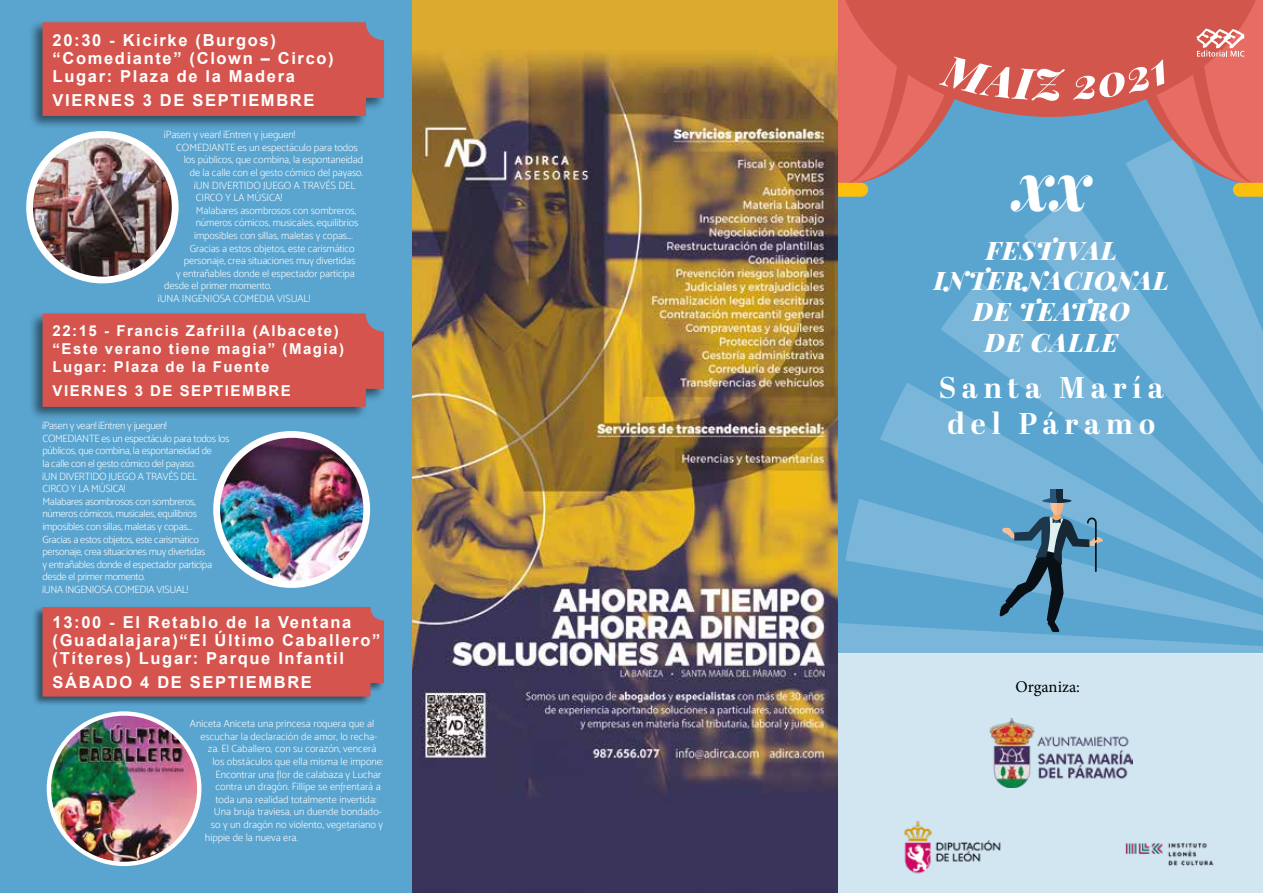
<style>
.page{position:relative;width:1263px;height:893px;background:#fff}
.page>*{position:absolute;margin:0;border:0;box-sizing:border-box;transform-origin:0 0}
.t1{font:italic 900 49.5px "Playfair Display";color:#fff}
.t2{font:700 30px/36px "Abril Display";letter-spacing:.2em;color:#fff}
.t3{font:italic 900 25.5px/30.6px "Playfair Display";letter-spacing:.04em;color:#fff;text-align:center}
.t4{font:700 16.5px/18px "Arial";letter-spacing:.1em;color:#fff}
.t5{font:16.5px "Minion Pro";color:#000}
.t6{font:700 15px/18px "Arial";letter-spacing:.1em;color:#fff}
.t7{font:10.5px "Mosk Extra Light 200";letter-spacing:-.01em;color:#fff}
.t8{font:10.5px/12.6px "Mosk Extra Light 200";letter-spacing:-.03em;color:#fff}
</style>
<div class="page">
<div style="left:838px;top:0;width:425px;height:893px;background:#5aa5d0"></div>
<div style="left:0;top:0;width:412px;height:893px;background:#5aa5d0"></div>
<svg style="left:880px;top:383px;width:61px;height:82px;fill:#7ab6d9"></svg>
<svg style="left:941px;top:197px;width:322px;height:299px"></svg>
<div style="left:838px;top:653px;width:425px;height:240px;background:#d2e6f2"></div>
<img style="left:1125px;top:843px;width:89px;height:23px">
<img style="left:904px;top:820px;width:97px;height:54px">
<img style="left:990px;top:718px;width:142px;height:70px">
<img style="left:30px;top:134px;width:145px;height:146px;border-radius:73px">
<div style="left:26px;top:131px;width:153px;height:152px;border:7px solid #fff;border-radius:50%"></div>
<img style="left:217px;top:434px;width:150px;height:150px;border-radius:75px">
<div style="left:213px;top:431px;width:157px;height:157px;border:7px solid #fff;border-radius:50%"></div>
<div style="left:28px;top:20px;width:358px;height:110px;background:#000;opacity:.5"></div>
<div style="left:43px;top:22px;width:341px;height:94px;background:#d5554e"></div>
<div style="left:28px;top:311px;width:358px;height:110px;background:#000;opacity:.5"></div>
<div style="left:43px;top:313px;width:341px;height:94px;background:#d5554e"></div>
<svg style="left:838px;top:0;width:227px;height:197px"></svg>
<svg style="left:1073px;top:0;width:190px;height:197px"></svg>
<div style="left:1051px;top:489px;width:6px;height:12px;background:#28567d"></div>
<div style="left:1057px;top:489px;width:6px;height:12px;background:#162736"></div>
<svg style="left:837px;top:496px;width:426px;height:158px"></svg>
<img style="left:49px;top:713px;width:150px;height:151px;border-radius:75px">
<div style="left:47px;top:711px;width:154px;height:155px;border:4px solid #fff;border-radius:50%"></div>
<div style="left:32px;top:605px;width:353px;height:102px;background:#000;opacity:.5"></div>
<div style="left:43px;top:607px;width:341px;height:90px;background:#d5554e"></div>
<img style="left:413px;top:0;width:424px;height:893px">
<h3 class="t4" style="left:53px;top:31px;width:283px">20:30 - Kicirke (Burgos) “Comediante” (Clown – Circo)<br>Lugar: Plaza de la Madera</h3>
<h3 class="t4" style="left:53px;top:91px;width:263px">VIERNES 3 DE SEPTIEMBRE</h3>
<p class="t7" style="left:164px;top:129px;width:132px">¡Pasen y vean! ¡Entren y jueguen!</p>
<p class="t7" style="left:176px;top:141px;width:183px">COMEDIANTE es un espectáculo para todos</p>
<p class="t7" style="left:184px;top:154px;width:181px">los públicos, que combina, la espontaneidad</p>
<p class="t7" style="left:190px;top:166px;width:175px">de la calle con el gesto cómico del payaso.</p>
<p class="t7" style="left:194px;top:179px;width:163px">¡UN DIVERTIDO JUEGO A TRAVÉS DEL</p>
<p class="t7" style="left:196px;top:192px;width:88px">CIRCO Y LA MÚSICA!</p>
<p class="t7" style="left:196px;top:204px;width:162px">Malabares asombrosos con sombreros,</p>
<p class="t7" style="left:196px;top:217px;width:164px">números cómicos, musicales, equilibrios</p>
<p class="t7" style="left:194px;top:229px;width:160px">imposibles con sillas, maletas y copas....</p>
<p class="t7" style="left:190px;top:242px;width:166px">Gracias a estos objetos, este carismático</p>
<p class="t7" style="left:184px;top:255px;width:173px">personaje, crea situaciones muy divertidas</p>
<p class="t7" style="left:176px;top:267px;width:180px">y entrañables donde el espectador participa</p>
<p class="t7" style="left:164px;top:280px;width:109px">desde el primer momento.</p>
<p class="t7" style="left:158px;top:292px;width:153px">¡UNA INGENIOSA COMEDIA VISUAL!</p>
<h1 class="t1" style="left:1013px;top:158px;width:78px">XX</h1>
<h3 class="t3" style="left:934px;top:234px;width:237px">FESTIVAL<br>INTERNACIONAL<br>DE TEATRO<br>DE CALLE</h3>
<h3 class="t6" style="left:53px;top:322px;width:293px">22:15 - Francis Zafrilla (Albacete) “Este verano tiene magia” (Magia)<br>Lugar: Plaza de la Fuente</h3>
<h3 class="t6" style="left:53px;top:382px;width:240px">VIERNES 3 DE SEPTIEMBRE</h3>
<h2 class="t2" style="left:939px;top:371px;width:226px">Santa María del Páramo</h2>
<p class="t8" style="left:43px;top:419px;width:188px">¡Pasen y vean! ¡Entren y jueguen!<br>COMEDIANTE es un espectáculo para todos los públicos, que combina, la espontaneidad de<br>la calle con el gesto cómico del payaso.<br>¡UN DIVERTIDO JUEGO A TRAVÉS DEL<br>CIRCO Y LA MÚSICA!<br>Malabares asombrosos con sombreros, números cómicos, musicales, equilibrios imposibles con sillas, maletas y copas....<br>Gracias a estos objetos, este carismático personaje, crea situaciones muy divertidas<br>y entrañables donde el espectador participa desde el primer momento.<br>¡UNA INGENIOSA COMEDIA VISUAL!</p>
<h3 class="t4" style="left:53px;top:614px;width:329px">13:00 - El Retablo de la Ventana (Guadalajara)“El Último Caballero” (Títeres) Lugar: Parque Infantil</h3>
<h3 class="t4" style="left:53px;top:674px;width:261px">SÁBADO 4 DE SEPTIEMBRE</h3>
<p class="t7" style="left:190px;top:718px;width:186px">Aniceta Aniceta una princesa roquera que al</p>
<p class="t7" style="left:200px;top:730px;width:178px">escuchar la declaración de amor, lo recha-</p>
<p class="t7" style="left:208px;top:743px;width:170px">za. El Caballero, con su corazón, vencerá</p>
<p class="t7" style="left:212px;top:755px;width:173px">los obstáculos que ella misma le impone:</p>
<p class="t7" style="left:215px;top:768px;width:168px">Encontrar una flor de calabaza y Luchar</p>
<p class="t7" style="left:215px;top:781px;width:167px">contra un dragón. Fillipe se enfrentará a</p>
<p class="t7" style="left:215px;top:793px;width:163px">toda una realidad totalmente invertida:</p>
<p class="t7" style="left:214px;top:806px;width:170px">Una bruja traviesa, un duende bondado-</p>
<p class="t7" style="left:211px;top:818px;width:174px">so y un dragón no violento, vegetariano y</p>
<p class="t7" style="left:205px;top:831px;width:95px">hippie de la nueva era.</p>
<h3 class="t5" style="left:1015px;top:676px;width:66px">Organiza:</h3>
</div>
